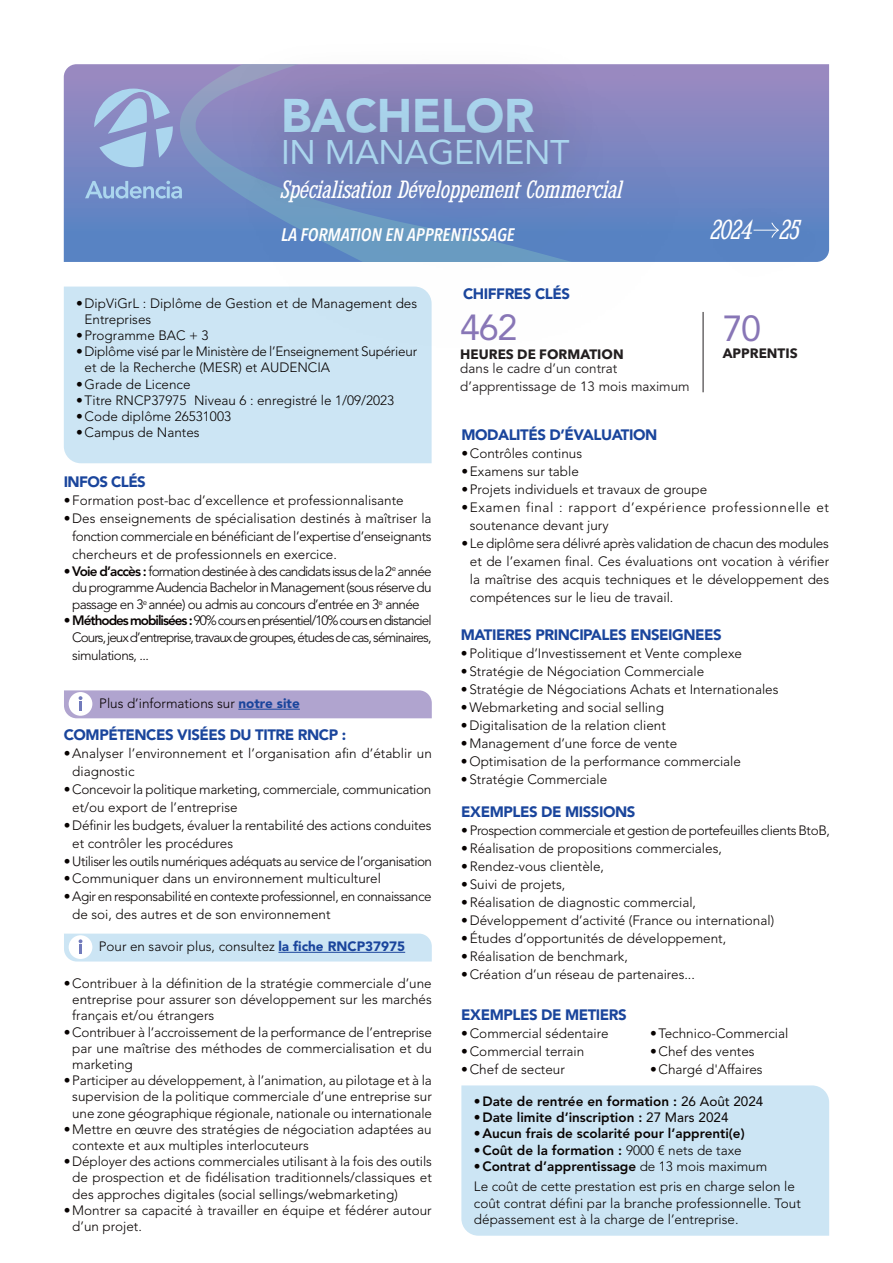
<style>
.page{position:relative;width:893px;height:1263px;background:#fff}
.page>*{position:absolute;margin:0;border:0;box-sizing:border-box;transform-origin:0 0}
.t1{font:900 46.8px "Avenir LT Std";letter-spacing:-.01em;color:#abd6ee}
.t2{font:36px "Avenir LT Std";color:#8876b6}
.t3{font:33.9px "Avenir LT Std";letter-spacing:-.01em;color:#abd6ee}
.t4{font:italic 24.3px "Kingsbridge Cd Bk";color:#fff}
.t5{font:italic 22.2px "Kingsbridge Cd Bk";color:#fff}
.t6{font:italic 600 condensed 18px "Avenir Next LT Pro";color:#fff}
.t7{font:900 15px "Avenir LT Std";letter-spacing:-.03em;color:#1a459c}
.t8{font:300 13.5px/16.2px "Avenir LT Std";color:#080302}
.t9{font:300 13.5px/16.2px "Avenir LT Std";letter-spacing:-.02em;color:#080302}
.t10{font:300 13.5px/18px "Avenir LT Std";letter-spacing:-.035em;color:#080302}
.t11{font:800 13.5px "Avenir LT Std";color:#080302}
.t12{font:300 13.5px/16.5px "Avenir LT Std";letter-spacing:-.07em;color:#080302;text-align:right}
.t13{font:300 13.5px/18px "Avenir LT Std";letter-spacing:.04em;color:#080302}
.t14{font:300 13.5px "Avenir LT Std";letter-spacing:-.03em;color:#080302}
.t15{font:13.5px/18px "Avenir LT Std";color:#231f20}
.t16{font:700 13.5px "Avenir Next LT Pro";color:#231f20}
.t17{font:300 13.5px "Avenir LT Std";letter-spacing:-.04em;color:#080302}
.s1{font-weight:800}
.s2{font-weight:900;color:#1a459c}
.s3{font-weight:400}
.s4{font-weight:300}
</style>
<div class="page">
<svg style="left:64px;top:64px;width:765px;height:198px;background:#7686c2"></svg>
<svg style="left:94px;top:89px;width:62px;height:78px;background:#98aed7"></svg>
<svg style="left:85px;top:181px;width:71px;height:18px"></svg>
<div style="left:596px;top:83px;width:297px;height:318px;background:#231f20;opacity:.4"></div>
<div style="left:64px;top:287px;width:368px;height:176px;background:#cce5f4"></div>
<div style="left:461px;top:1085px;width:368px;height:151px;background:#cce5f4"></div>
<div style="left:156px;top:10px;width:616px;height:390px;background:#231f20;opacity:.4"></div>
<hr style="left:703px;top:312px;width:1px;height:80px;background:#231f20">
<svg style="left:64px;top:690px;width:368px;height:28px;background:#b4a9d1"></svg>
<hr style="left:238px;top:709px;width:62px;height:1px;background:#1a459c">
<div style="left:64px;top:934px;width:368px;height:27px;background:#cce5f4"></div>
<hr style="left:278px;top:952px;width:127px;height:1px;background:#1a459c">
<h1 class="t1" style="left:281px;top:87px;width:255px">BACHELOR</h1>
<h3 class="t3" style="left:281px;top:133px;width:290px">IN MANAGEMENT</h3>
<h3 class="t5" style="left:281px;top:176px;width:343px">Spécialisation Développement Commercial</h3>
<h3 class="t6" style="left:281px;top:224px;width:235px">LA FORMATION EN APPRENTISSAGE</h3>
<h3 class="t4" style="left:710px;top:215px;width:90px">2024 25</h3>
<p class="t7" style="left:463px;top:285px;width:109px">CHIFFRES CLÉS</p>
<p class="t8" style="left:85px;top:295px;width:334px;text-indent:-9px">•DipViGrL : Diplôme de Gestion et de Management des<br>Entreprises</p>
<p class="t8" style="left:76px;top:327px;width:134px">•Programme BAC + 3</p>
<p class="t9" style="left:85px;top:343px;width:334px;text-indent:-9px">•Diplôme visé par le Ministère de l’Enseignement Supérieur et de la Recherche (MESR) et AUDENCIA</p>
<p class="t8" style="left:76px;top:376px;width:116px">•Grade de Licence</p>
<p class="t8" style="left:76px;top:392px;width:320px">•Titre RNCP37975 Niveau 6 : enregistré le 1/09/2023</p>
<p class="t8" style="left:76px;top:408px;width:156px">•Code diplôme 26531003</p>
<p class="t8" style="left:76px;top:424px;width:125px">•Campus de Nantes</p>
<p class="t7" style="left:461px;top:425px;width:197px">MODALITÉS D’ÉVALUATION</p>
<p class="t8" style="left:461px;top:445px;width:122px">•Contrôles continus</p>
<p class="t8" style="left:461px;top:463px;width:119px">•Examens sur table</p>
<p class="t8" style="left:461px;top:481px;width:247px">•Projets individuels et travaux de groupe</p>
<p class="t13" style="left:470px;top:498px;width:361px;text-indent:-9px">•Examen final : rapport d’expérience professionnelle et soutenance devant jury</p>
<p class="t8" style="left:470px;top:534px;width:361px;line-height:18px;text-align:justify;text-indent:-9px">• Le diplôme sera délivré après validation de chacun des modules et de l’examen final. Ces évaluations ont vocation à vérifier la maîtrise des acquis techniques et le développement des compétences sur le lieu de travail.</p>
<h2 class="t2" style="left:460px;top:307px;width:59px">462</h2>
<h2 class="t2" style="left:723px;top:308px;width:40px">70</h2>
<p class="t16" style="left:460px;top:346px;width:165px">HEURES DE FORMATION</p>
<p class="t16" style="left:723px;top:345px;width:77px">APPRENTIS</p>
<p class="t15" style="left:460px;top:359px;width:231px">dans le cadre d’un contrat d’apprentissage de 13 mois maximum</p>
<p class="t7" style="left:64px;top:473px;width:84px">INFOS CLÉS</p>
<p class="t8" style="left:64px;top:493px;width:341px">•Formation post-bac d’excellence et professionnalisante</p>
<p class="t8" style="left:72px;top:510px;width:361px;line-height:18px;text-align:justify;text-indent:-9px">•Des enseignements de spécialisation destinés à maîtriser la fonction commerciale en bénéficiant de l’expertise d’enseignants chercheurs et de professionnels en exercice.</p>
<p class="t8" style="left:72px;top:563px;width:361px;text-align:justify;text-indent:-9px"><span class="s1">• Voie d’accès :</span> formation destinée à des candidats issus de la 2<sup>e</sup> année du programme Audencia Bachelor in Management (sous réserve du passage en 3<sup>e</sup> année) ou admis au concours d’entrée en 3<sup>e</sup> année</p>
<p class="t12" style="left:64px;top:613px;width:369px"><span class="s1">• Méthodes mobilisées :</span> 90% cours en présentiel/10% cours en distanciel<br>Cours, jeux d’entreprise, travaux de groupes, études de cas, séminaires,</p>
<p class="t17" style="left:72px;top:647px;width:78px">simulations, ...</p>
<p class="t8" style="left:99px;top:695px;width:202px">Plus d’informations sur <span class="s2">notre site</span></p>
<p class="t7" style="left:461px;top:625px;width:262px">MATIERES PRINCIPALES ENSEIGNEES</p>
<p class="t8" style="left:461px;top:645px;width:283px">•Politique d’Investissement et Vente complexe</p>
<p class="t8" style="left:461px;top:663px;width:245px">•Stratégie de Négociation Commerciale</p>
<p class="t8" style="left:461px;top:681px;width:319px">•Stratégie de Négociations Achats et Internationales</p>
<p class="t8" style="left:461px;top:699px;width:205px">•Webmarketing and social selling</p>
<p class="t8" style="left:461px;top:717px;width:207px">•Digitalisation de la relation client</p>
<p class="t8" style="left:461px;top:735px;width:218px">•Management d’une force de vente</p>
<p class="t8" style="left:461px;top:753px;width:282px">•Optimisation de la performance commerciale</p>
<p class="t8" style="left:461px;top:771px;width:148px">•Stratégie Commerciale</p>
<p class="t7" style="left:64px;top:725px;width:284px">COMPÉTENCES VISÉES DU TITRE RNCP :</p>
<p class="t8" style="left:72px;top:744px;width:361px;line-height:18px;text-indent:-9px">•Analyser l’environnement et l’organisation afin d’établir un diagnostic</p>
<p class="t9" style="left:72px;top:780px;width:361px;line-height:18px;text-indent:-9px">•Concevoir la politique marketing, commerciale, communication et/ou export de l’entreprise</p>
<p class="t8" style="left:72px;top:816px;width:361px;line-height:18px;text-indent:-9px">•Définir les budgets, évaluer la rentabilité des actions conduites et contrôler les procédures</p>
<p class="t10" style="left:64px;top:852px;width:370px">• Utiliser les outils numériques adéquats au service de l’organisation</p>
<p class="t8" style="left:64px;top:871px;width:319px">•Communiquer dans un environnement multiculturel</p>
<p class="t10" style="left:72px;top:888px;width:361px;text-indent:-9px">• Agir en responsabilité en contexte professionnel, en connaissance de soi, des autres et de son environnement</p>
<p class="t7" style="left:461px;top:803px;width:176px">EXEMPLES DE MISSIONS</p>
<p class="t14" style="left:461px;top:822px;width:370px">• Prospection commerciale et gestion de portefeuilles clients BtoB,</p>
<p class="t8" style="left:461px;top:840px;width:262px">•Réalisation de propositions commerciales,</p>
<p class="t8" style="left:461px;top:858px;width:144px">•Rendez-vous clientèle,</p>
<p class="t8" style="left:461px;top:876px;width:106px">•Suivi de projets,</p>
<p class="t8" style="left:461px;top:894px;width:236px">•Réalisation de diagnostic commercial,</p>
<p class="t8" style="left:461px;top:912px;width:314px">•Développement d’activité (France ou international)</p>
<p class="t8" style="left:461px;top:930px;width:266px">•Études d’opportunités de développement,</p>
<p class="t8" style="left:461px;top:948px;width:168px">•Réalisation de benchmark,</p>
<p class="t8" style="left:461px;top:966px;width:235px">•Création d’un réseau de partenaires...</p>
<p class="t8" style="left:99px;top:938px;width:308px">Pour en savoir plus, consultez <span class="s2">la fiche RNCP37975</span></p>
<p class="t8" style="left:72px;top:975px;width:361px;text-align:justify;text-indent:-9px">•Contribuer à la définition de la stratégie commerciale d’une entreprise pour assurer son développement sur les marchés français et/ou étrangers</p>
<p class="t8" style="left:72px;top:1024px;width:361px;text-align:justify;text-indent:-9px">•Contribuer à l’accroissement de la performance de l’entreprise par une maîtrise des méthodes de commercialisation et du marketing</p>
<p class="t8" style="left:72px;top:1072px;width:361px;text-align:justify;text-indent:-9px">•Participer au développement, à l’animation, au pilotage et à la supervision de la politique commerciale d’une entreprise sur une zone géographique régionale, nationale ou internationale</p>
<p class="t8" style="left:72px;top:1121px;width:361px;text-indent:-9px">•Mettre en œuvre des stratégies de négociation adaptées au contexte et aux multiples interlocuteurs</p>
<p class="t8" style="left:72px;top:1153px;width:361px;text-align:justify;text-indent:-9px">•Déployer des actions commerciales utilisant à la fois des outils de prospection et de fidélisation traditionnels/classiques et des approches digitales (social sellings/webmarketing)</p>
<p class="t8" style="left:72px;top:1202px;width:361px;text-indent:-9px">•Montrer sa capacité à travailler en équipe et fédérer autour d’un projet.</p>
<p class="t7" style="left:461px;top:1006px;width:167px">EXEMPLES DE METIERS</p>
<p class="t8" style="left:461px;top:1025px;width:149px">•Commercial sédentaire</p>
<p class="t8" style="left:461px;top:1043px;width:125px">•Commercial terrain</p>
<p class="t8" style="left:461px;top:1061px;width:105px">•Chef de secteur</p>
<p class="t8" style="left:650px;top:1025px;width:140px">•Technico-Commercial</p>
<p class="t8" style="left:650px;top:1043px;width:106px">•Chef des ventes</p>
<p class="t8" style="left:650px;top:1061px;width:114px">•Chargé d'Affaires</p>
<p class="t11" style="left:474px;top:1093px;width:291px">•Date de rentrée en formation : <span class="s3">26 Août 2024</span></p>
<p class="t11" style="left:474px;top:1109px;width:256px">•Date limite d’inscription : <span class="s3">27 Mars 2024</span></p>
<p class="t11" style="left:474px;top:1126px;width:272px">•Aucun frais de scolarité pour l’apprenti(e)</p>
<p class="t11" style="left:474px;top:1142px;width:269px">•Coût de la formation : <span class="s4">9000 € nets de taxe</span></p>
<p class="t8" style="left:474px;top:1156px;width:322px;line-height:20.4px"><span class="s1">•Contrat d’apprentissage</span> de 13 mois maximum<br>Le coût de cette prestation est pris en charge selon le</p>
<p class="t8" style="left:474px;top:1195px;width:328px">coût contrat défini par la branche professionnelle. Tout dépassement est à la charge de l’entreprise.</p>
</div>
